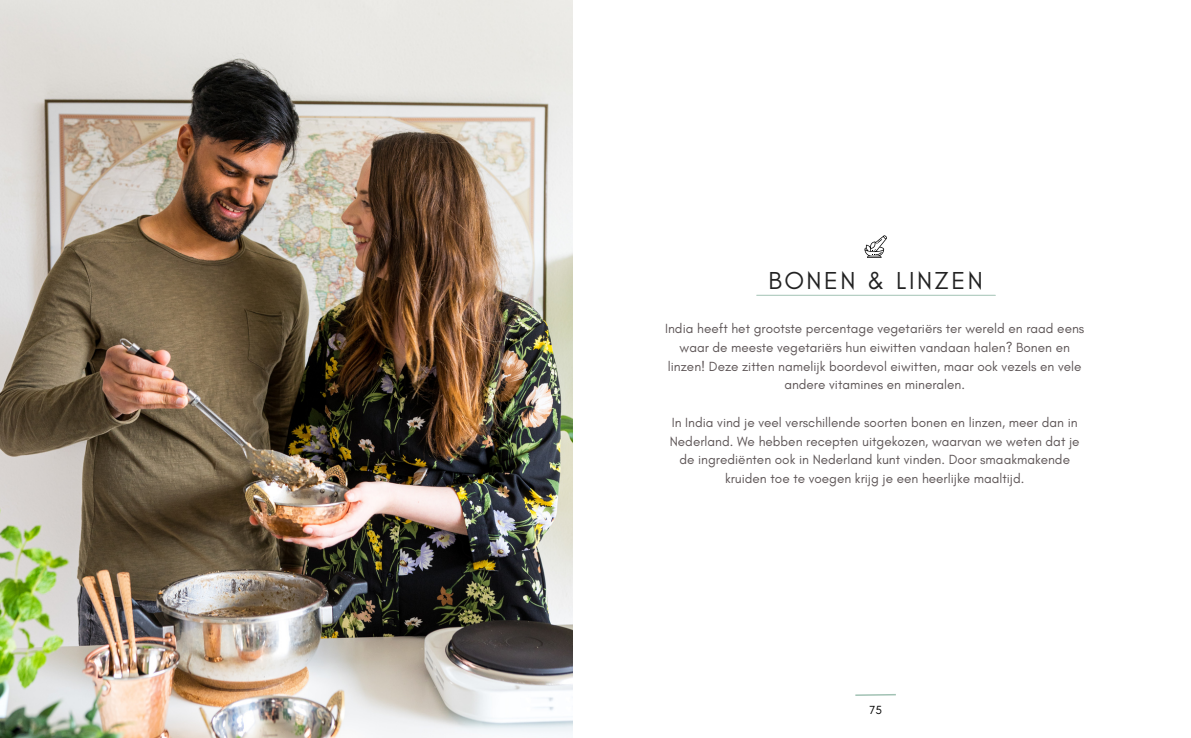
<style>
.page{position:relative;width:1191px;height:738px;background:#fff}
.page>*{position:absolute;margin:0;border:0;box-sizing:border-box;transform-origin:0 0}
.t1{font:25px "Glacial Indifference";letter-spacing:.1em;color:#222}
.t2{font:13.5px/18.8px "Glacial Indifference";color:#5e5657;text-align:center}
.t3{font:12px "Glacial Indifference";color:#000}
</style>
<div class="page">
<img style="left:0;top:0;width:572px;height:737px">
<hr style="left:756px;top:295px;width:239px;height:1px;background:#a2c2b4">
<svg style="left:864px;top:235px;width:22px;height:23px"></svg>
<svg style="left:855px;top:694px;width:41px;height:2px"></svg>
<h1 class="t1" style="left:768px;top:265px;width:216px">BONEN &amp; LINZEN</h1>
<p class="t2" style="left:665px;top:319px;width:420px">India heeft het grootste percentage vegetariërs ter wereld en raad eens waar de meeste vegetariërs hun eiwitten vandaan halen? Bonen en linzen! Deze zitten namelijk boordevol eiwitten, maar ook vezels en vele andere vitamines en mineralen.</p>
<p class="t2" style="left:669px;top:412px;width:411px">In India vind je veel verschillende soorten bonen en linzen, meer dan in Nederland. We hebben recepten uitgekozen, waarvan we weten dat je de ingrediënten ook in Nederland kunt vinden. Door smaakmakende kruiden toe te voegen krijg je een heerlijke maaltijd.</p>
<p class="t3" style="left:869px;top:702px;width:14px">75</p>
</div>
